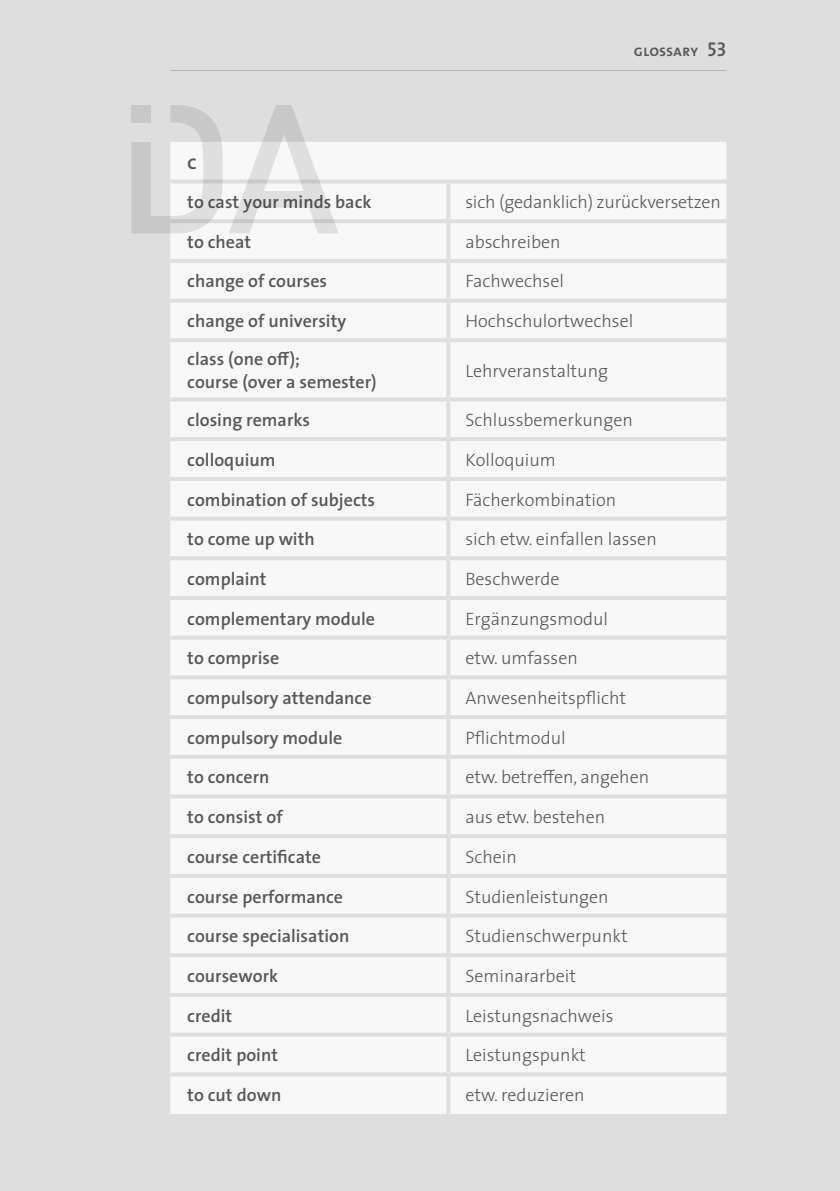
<style>
.page{position:relative;width:840px;height:1191px;background:#fff}
.page>*{position:absolute;margin:0;border:0;box-sizing:border-box;transform-origin:0 0}
.t1{font:20px "The Sans Semi Bold Caps";color:#575756}
.t2{font:300 18px "The Sans";color:#575756}
.t3{font:600 18px/23px "The Sans";color:#575756}
.t4{font:16px "The Sans Semi Bold Caps";color:#575756}
.s1{font-size:20px}
</style>
<div class="page">
<div style="left:0;top:0;width:839px;height:1191px;background:#dedede"></div>
<div style="left:170px;top:142px;width:556px;height:972px;background:#f8f8f8"></div>
<hr style="left:170px;top:179px;width:278px;height:4px;background:#dedede">
<hr style="left:448px;top:179px;width:278px;height:4px;background:#dedede">
<hr style="left:446px;top:183px;width:4px;height:36px;background:#dedede">
<hr style="left:170px;top:219px;width:278px;height:4px;background:#dedede">
<hr style="left:448px;top:219px;width:278px;height:4px;background:#dedede">
<hr style="left:446px;top:223px;width:4px;height:36px;background:#dedede">
<hr style="left:170px;top:259px;width:278px;height:4px;background:#dedede">
<hr style="left:448px;top:259px;width:278px;height:4px;background:#dedede">
<hr style="left:446px;top:263px;width:4px;height:35px;background:#dedede">
<svg style="left:170px;top:298px;width:278px;height:4px"></svg>
<svg style="left:448px;top:298px;width:278px;height:4px"></svg>
<hr style="left:446px;top:302px;width:4px;height:36px;background:#dedede">
<hr style="left:170px;top:338px;width:278px;height:4px;background:#dedede">
<hr style="left:448px;top:338px;width:278px;height:4px;background:#dedede">
<hr style="left:446px;top:342px;width:4px;height:55px;background:#dedede">
<hr style="left:170px;top:397px;width:278px;height:4px;background:#dedede">
<hr style="left:448px;top:397px;width:278px;height:4px;background:#dedede">
<hr style="left:446px;top:401px;width:4px;height:36px;background:#dedede">
<hr style="left:170px;top:437px;width:278px;height:4px;background:#dedede">
<hr style="left:448px;top:437px;width:278px;height:4px;background:#dedede">
<hr style="left:446px;top:441px;width:4px;height:36px;background:#dedede">
<hr style="left:170px;top:477px;width:278px;height:4px;background:#dedede">
<hr style="left:448px;top:477px;width:278px;height:4px;background:#dedede">
<hr style="left:446px;top:481px;width:4px;height:35px;background:#dedede">
<svg style="left:170px;top:516px;width:278px;height:4px"></svg>
<svg style="left:448px;top:516px;width:278px;height:4px"></svg>
<hr style="left:446px;top:520px;width:4px;height:36px;background:#dedede">
<hr style="left:170px;top:556px;width:278px;height:4px;background:#dedede">
<hr style="left:448px;top:556px;width:278px;height:4px;background:#dedede">
<hr style="left:446px;top:560px;width:4px;height:36px;background:#dedede">
<hr style="left:170px;top:596px;width:278px;height:4px;background:#dedede">
<hr style="left:448px;top:596px;width:278px;height:4px;background:#dedede">
<hr style="left:446px;top:600px;width:4px;height:35px;background:#dedede">
<svg style="left:170px;top:635px;width:278px;height:4px"></svg>
<svg style="left:448px;top:635px;width:278px;height:4px"></svg>
<hr style="left:446px;top:639px;width:4px;height:36px;background:#dedede">
<hr style="left:170px;top:675px;width:278px;height:4px;background:#dedede">
<hr style="left:448px;top:675px;width:278px;height:4px;background:#dedede">
<hr style="left:446px;top:679px;width:4px;height:36px;background:#dedede">
<hr style="left:170px;top:715px;width:278px;height:4px;background:#dedede">
<hr style="left:448px;top:715px;width:278px;height:4px;background:#dedede">
<hr style="left:446px;top:719px;width:4px;height:36px;background:#dedede">
<hr style="left:170px;top:755px;width:278px;height:4px;background:#dedede">
<hr style="left:448px;top:755px;width:278px;height:4px;background:#dedede">
<hr style="left:446px;top:759px;width:4px;height:35px;background:#dedede">
<hr style="left:170px;top:794px;width:278px;height:4px;background:#dedede">
<hr style="left:448px;top:794px;width:278px;height:4px;background:#dedede">
<hr style="left:446px;top:798px;width:4px;height:36px;background:#dedede">
<hr style="left:170px;top:834px;width:278px;height:4px;background:#dedede">
<hr style="left:448px;top:834px;width:278px;height:4px;background:#dedede">
<hr style="left:446px;top:838px;width:4px;height:36px;background:#dedede">
<hr style="left:170px;top:874px;width:278px;height:4px;background:#dedede">
<hr style="left:448px;top:874px;width:278px;height:4px;background:#dedede">
<hr style="left:446px;top:878px;width:4px;height:35px;background:#dedede">
<svg style="left:170px;top:913px;width:278px;height:4px"></svg>
<svg style="left:448px;top:913px;width:278px;height:4px"></svg>
<hr style="left:446px;top:917px;width:4px;height:36px;background:#dedede">
<hr style="left:170px;top:953px;width:278px;height:4px;background:#dedede">
<hr style="left:448px;top:953px;width:278px;height:4px;background:#dedede">
<hr style="left:446px;top:957px;width:4px;height:36px;background:#dedede">
<hr style="left:170px;top:993px;width:278px;height:4px;background:#dedede">
<hr style="left:448px;top:993px;width:278px;height:4px;background:#dedede">
<hr style="left:446px;top:997px;width:4px;height:35px;background:#dedede">
<svg style="left:170px;top:1032px;width:278px;height:4px"></svg>
<svg style="left:448px;top:1032px;width:278px;height:4px"></svg>
<hr style="left:446px;top:1036px;width:4px;height:36px;background:#dedede">
<hr style="left:170px;top:1072px;width:278px;height:4px;background:#dedede">
<hr style="left:448px;top:1072px;width:278px;height:4px;background:#dedede">
<hr style="left:446px;top:1076px;width:4px;height:38px;background:#dedede">
<hr style="left:170px;top:70px;width:556px;height:1px;background:#b3b2b2">
<svg style="left:131px;top:105px;width:207px;height:128px"></svg>
<div style="left:131px;top:105px;width:20px;height:18px;background:#c8c8c8"></div>
<p class="t4" style="left:633px;top:37px;width:94px">glossary <span class="s1">53</span></p>
<p class="t1" style="left:187px;top:146px;width:11px">c</p>
<p class="t3" style="left:187px;top:190px;width:186px">to cast your minds back</p>
<p class="t2" style="left:465px;top:187px;width:257px">sich (gedanklich) zurückversetzen</p>
<p class="t3" style="left:187px;top:230px;width:65px">to cheat</p>
<p class="t2" style="left:465px;top:227px;width:97px">abschreiben</p>
<p class="t3" style="left:187px;top:269px;width:141px">change of courses</p>
<p class="t2" style="left:465px;top:266px;width:100px">Fachwechsel</p>
<p class="t3" style="left:187px;top:309px;width:160px">change of university</p>
<p class="t2" style="left:465px;top:306px;width:169px">Hochschulortwechsel</p>
<p class="t3" style="left:187px;top:347px;width:191px">class (one off);<br>course (over a semester)</p>
<p class="t2" style="left:465px;top:356px;width:144px">Lehrveranstaltung</p>
<p class="t3" style="left:187px;top:408px;width:124px">closing remarks</p>
<p class="t2" style="left:465px;top:405px;width:169px">Schlussbemerkungen</p>
<p class="t3" style="left:187px;top:448px;width:90px">colloquium</p>
<p class="t2" style="left:465px;top:445px;width:92px">Kolloquium</p>
<p class="t3" style="left:187px;top:487px;width:189px">combination of subjects</p>
<p class="t2" style="left:465px;top:484px;width:152px">Fächerkombination</p>
<p class="t3" style="left:187px;top:527px;width:129px">to come up with</p>
<p class="t2" style="left:465px;top:524px;width:193px">sich etw. einfallen lassen</p>
<p class="t3" style="left:187px;top:567px;width:81px">complaint</p>
<p class="t2" style="left:465px;top:564px;width:96px">Beschwerde</p>
<p class="t3" style="left:187px;top:606px;width:189px">complementary module</p>
<p class="t2" style="left:465px;top:603px;width:144px">Ergänzungsmodul</p>
<p class="t3" style="left:187px;top:646px;width:93px">to comprise</p>
<p class="t2" style="left:465px;top:643px;width:114px">etw. umfassen</p>
<p class="t3" style="left:187px;top:686px;width:186px">compulsory attendance</p>
<p class="t2" style="left:465px;top:683px;width:162px">Anwesenheitspflicht</p>
<p class="t3" style="left:187px;top:725px;width:156px">compulsory module</p>
<p class="t2" style="left:465px;top:722px;width:102px">Pflichtmodul</p>
<p class="t3" style="left:187px;top:765px;width:84px">to concern</p>
<p class="t2" style="left:465px;top:762px;width:185px">etw. betreffen, angehen</p>
<p class="t3" style="left:187px;top:805px;width:97px">to consist of</p>
<p class="t2" style="left:465px;top:802px;width:141px">aus etw. bestehen</p>
<p class="t3" style="left:187px;top:844px;width:135px">course certificate</p>
<p class="t2" style="left:465px;top:842px;width:53px">Schein</p>
<p class="t3" style="left:187px;top:884px;width:157px">course performance</p>
<p class="t2" style="left:465px;top:881px;width:145px">Studienleistungen</p>
<p class="t3" style="left:187px;top:924px;width:163px">course specialisation</p>
<p class="t2" style="left:465px;top:921px;width:164px">Studienschwerpunkt</p>
<p class="t3" style="left:187px;top:964px;width:92px">coursework</p>
<p class="t2" style="left:465px;top:961px;width:112px">Seminararbeit</p>
<p class="t3" style="left:187px;top:1003px;width:46px">credit</p>
<p class="t2" style="left:465px;top:1000px;width:150px">Leistungsnachweis</p>
<p class="t3" style="left:187px;top:1043px;width:92px">credit point</p>
<p class="t2" style="left:465px;top:1040px;width:122px">Leistungspunkt</p>
<p class="t3" style="left:187px;top:1083px;width:96px">to cut down</p>
<p class="t2" style="left:465px;top:1080px;width:121px">etw. reduzieren</p>
</div>
